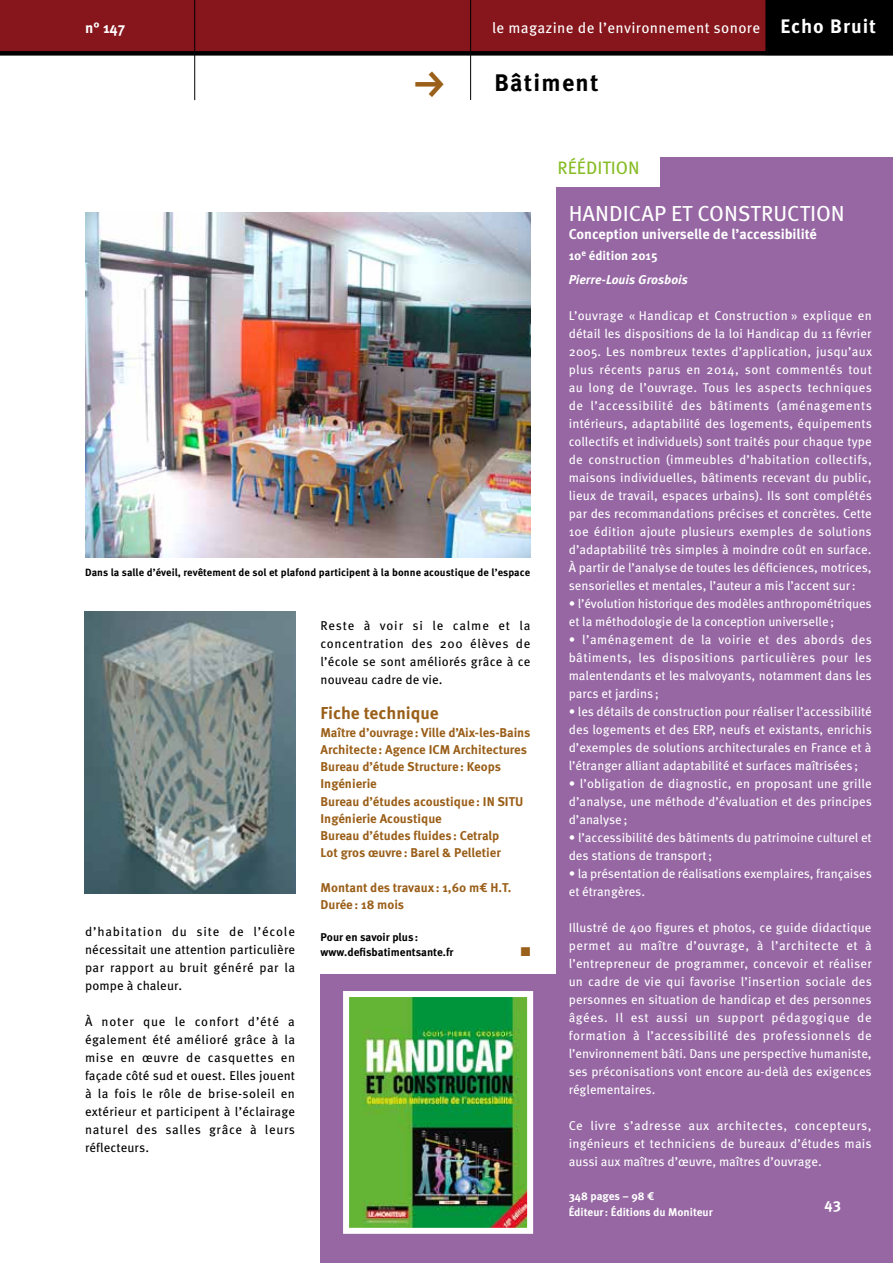
<style>
.page{position:relative;width:893px;height:1263px;background:#fff}
.page>*{position:absolute;margin:0;border:0;box-sizing:border-box;transform-origin:0 0}
.t1{font:45px "FF Dingbests";color:#9a5f19}
.t2{font:700 24px "Meta OT";letter-spacing:.05em;color:#000}
.t3{font:21.75px "Meta OT";color:#fff}
.t4{font:700 19.5px "Meta OT";letter-spacing:.05em;color:#fff}
.t5{font:18px "Meta OT";color:#87bc25}
.t6{font:700 17.25px "Meta OT";color:#9a5f19}
.t7{font:15px "Meta OT";letter-spacing:.025em;color:#fff}
.t8{font:700 15px "Meta OT";color:#fff}
.t9{font:700 14.25px "Meta OT";letter-spacing:-.005em;color:#fff}
.t10{font:12.75px/18px "Meta OT";color:#fff;text-align:justify}
.t11{font:12.75px/18px "Meta OT";letter-spacing:.02em;color:#000;text-align:justify}
.t12{font:700 12.75px/17.2px "Meta OT";color:#9a5f19}
.t13{font:italic 700 12.75px/24px "Meta OT";letter-spacing:-.01em;color:#fff}
.t14{font:12.75px "Zapf Dingbats ITC";color:#9a5f19}
.t15{font:700 11.25px/15.8px "Meta OT";color:#000}
.t16{font:700 11.25px/15.8px "Meta OT";color:#fff}
.t17{font:700 10.5px "Meta OT";letter-spacing:.01em;color:#000}
.s1{font-style:normal}
</style>
<div class="page">
<div style="left:0;top:0;width:893px;height:53px;background:#86161c"></div>
<hr style="left:470px;top:0;width:1px;height:100px;background:#000">
<hr style="left:194px;top:0;width:1px;height:100px;background:#000">
<div style="left:765px;top:0;width:128px;height:55px;background:#000"></div>
<div style="left:0;top:51px;width:893px;height:5px;background:#000"></div>
<div style="left:320px;top:975px;width:573px;height:288px;background:#9667a3"></div>
<div style="left:556px;top:157px;width:337px;height:1106px;background:#9667a3"></div>
<img style="left:85px;top:213px;width:445px;height:344px">
<img style="left:85px;top:611px;width:210px;height:282px">
<img style="left:350px;top:998px;width:176px;height:229px">
<div style="left:343px;top:991px;width:190px;height:243px;border:6px solid #fff"></div>
<div style="left:549px;top:143px;width:111px;height:44px;background:#fff"></div>
<p class="t8" style="left:85px;top:18px;width:42px">n° 147</p>
<h3 class="t4" style="left:780px;top:14px;width:97px">Echo Bruit</h3>
<h1 class="t1" style="left:405px;top:101px;width:35px;rotate:-90deg">g</h1>
<h2 class="t2" style="left:495px;top:68px;width:105px">Bâtiment</h2>
<p class="t7" style="left:492px;top:19px;width:270px">le magazine de l’environnement sonore</p>
<p class="t17" style="left:85px;top:565px;width:447px">Dans la salle d’éveil, revêtement de sol et plafond participent à la bonne acoustique de l’espace</p>
<p class="t11" style="left:85px;top:923px;width:212px">d’habitation du site de l’école nécessitait une attention particulière par rapport au bruit généré par la pompe à chaleur.</p>
<p class="t11" style="left:85px;top:1013px;width:212px">À noter que le confort d’été a également été amélioré grâce à la mise en œuvre de casquettes en façade côté sud et ouest. Elles jouent à la fois le rôle de brise-soleil en extérieur et participent à l’éclairage naturel des salles grâce à leurs réflecteurs.</p>
<p class="t11" style="left:320px;top:617px;width:211px">Reste à voir si le calme et la concentration des 200 élèves de l’école se sont améliorés grâce à ce nouveau cadre de vie.</p>
<h3 class="t6" style="left:320px;top:702px;width:120px">Fiche technique</h3>
<p class="t12" style="left:320px;top:724px;width:211px">Maître d’ouvrage: Ville d’Aix-les-Bains<br>Architecte: Agence ICM Architectures<br>Bureau d’étude Structure: Keops<br>Ingénierie<br>Bureau d’études acoustique: IN SITU<br>Ingénierie Acoustique<br>Bureau d’études fluides: Cetralp<br>Lot gros œuvre: Barel &amp; Pelletier</p>
<p class="t12" style="left:320px;top:879px;width:192px">Montant des travaux: 1,60 m€ H.T.<br>Durée: 18 mois</p>
<p class="t15" style="left:320px;top:929px;width:135px">Pour en savoir plus: www.defisbatimentsante.fr</p>
<p class="t14" style="left:521px;top:946px;width:11px">■</p>
<h3 class="t5" style="left:557px;top:157px;width:84px">RÉÉDITION</h3>
<h3 class="t3" style="left:569px;top:200px;width:278px">HANDICAP ET CONSTRUCTION</h3>
<p class="t9" style="left:569px;top:225px;width:250px">Conception universelle de l’accessibilité</p>
<p class="t13" style="left:569px;top:244px;width:121px"><span class="s1">10</span><sup>e</sup> <span class="s1">édition 2015<br></span>Pierre-Louis Grosbois</p>
<p class="t10" style="left:569px;top:307px;width:305px">L’ouvrage « Handicap et Construction » explique en détail les dispositions de la loi Handicap du 11 février 2005. Les nombreux textes d’application, jusqu’aux plus récents parus en 2014, sont commentés tout au long de l’ouvrage. Tous les aspects techniques de l’accessibilité des bâtiments (aménagements intérieurs, adaptabilité des logements, équipements collectifs et individuels) sont traités pour chaque type de construction (immeubles d’habitation collectifs, maisons individuelles, bâtiments recevant du public, lieux de travail, espaces urbains). Ils sont complétés par des recommandations précises et concrètes. Cette 10e édition ajoute plusieurs exemples de solutions d’adaptabilité très simples à moindre coût en surface.<br>À partir de l’analyse de toutes les déficiences, motrices, sensorielles et mentales, l’auteur a mis l’accent sur:</p>
<p class="t10" style="left:569px;top:595px;width:304px">• l’évolution historique des modèles anthropométriques et la méthodologie de la conception universelle;</p>
<p class="t10" style="left:569px;top:631px;width:305px">• l’aménagement de la voirie et des abords des bâtiments, les dispositions particulières pour les malentendants et les malvoyants, notamment dans les parcs et jardins;</p>
<p class="t10" style="left:569px;top:703px;width:305px">• les détails de construction pour réaliser l’accessibilité des logements et des ERP, neufs et existants, enrichis d’exemples de solutions architecturales en France et à l’étranger alliant adaptabilité et surfaces maîtrisées;</p>
<p class="t10" style="left:569px;top:775px;width:305px">• l’obligation de diagnostic, en proposant une grille d’analyse, une méthode d’évaluation et des principes d’analyse;</p>
<p class="t10" style="left:569px;top:829px;width:305px">• l’accessibilité des bâtiments du patrimoine culturel et des stations de transport;</p>
<p class="t10" style="left:569px;top:865px;width:305px">• la présentation de réalisations exemplaires, françaises et étrangères.</p>
<p class="t10" style="left:569px;top:919px;width:305px">Illustré de 400 figures et photos, ce guide didactique permet au maître d’ouvrage, à l’architecte et à l’entrepreneur de programmer, concevoir et réaliser un cadre de vie qui favorise l’insertion sociale des personnes en situation de handicap et des personnes âgées. Il est aussi un support pédagogique de formation à l’accessibilité des professionnels de l’environnement bâti. Dans une perspective humaniste, ses préconisations vont encore au-delà des exigences réglementaires.</p>
<p class="t10" style="left:569px;top:1117px;width:304px">Ce livre s’adresse aux architectes, concepteurs, ingénieurs et techniciens de bureaux d’études mais aussi aux maîtres d’œuvre, maîtres d’ouvrage.</p>
<p class="t16" style="left:569px;top:1188px;width:145px">348 pages – 98 €<br>Éditeur: Éditions du Moniteur</p>
<p class="t8" style="left:825px;top:1194px;width:18px">43</p>
</div>
